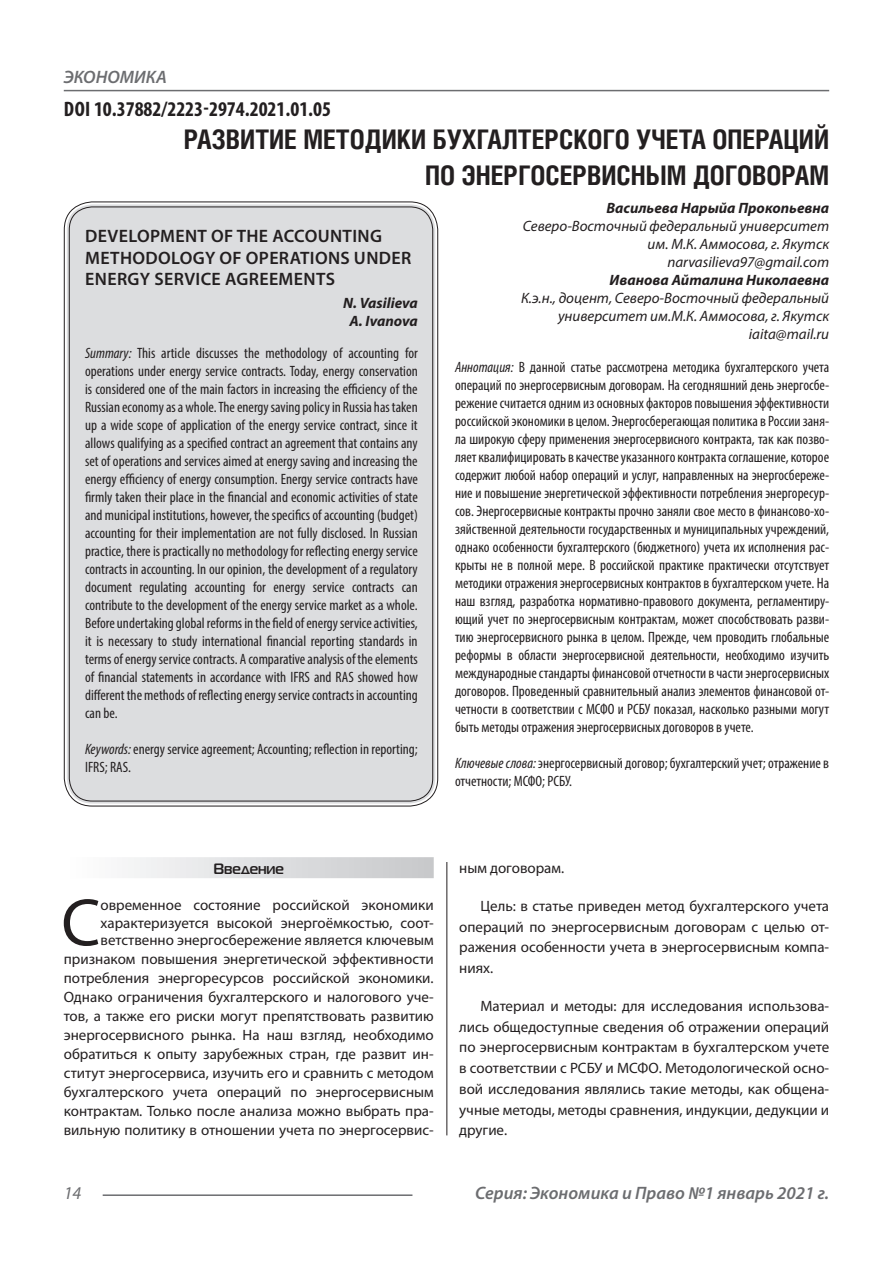
<style>
.page{position:relative;width:893px;height:1263px;background:#fff}
.page>*{position:absolute;margin:0;border:0;box-sizing:border-box;transform-origin:0 0}
.Статья_текст_первый{font:67.5px "Myriad Pro";color:#231f20}
.Статья_название{font:700 27px/36px "Helios Cond C";color:#231f20;text-align:right}
.ДОИ{font:700 condensed 21px "Myriad Pro";color:#231f20}
.Статья_название_англ{font:600 18px/21.6px "Myriad Pro";letter-spacing:.02em;color:#231f20}
.t1{font:italic 600 18px "Myriad Pro";color:#6c6d70}
.t2{font:italic 18px "Myriad Pro";color:#6c6d70}
.Статья_аннотация_тек{font:condensed 15px/18px "Myriad Pro";color:#231f20;text-align:justify}
.Статья_аннотация_анг{font:condensed 15px/18px "Myriad Pro";color:#231f20;text-align:justify}
.Статья_текст_первый-2{font:15px/18.8px "Myriad Pro";color:#231f20;text-align:right}
.Статья_текст{font:15px/20.7px "Myriad Pro";color:#231f20;text-align:justify}
.Статья_автор_инфо{font:italic 15px/18px "Myriad Pro";color:#231f20;text-align:right}
.Статья_автор_инфо-2{font:italic 700 15px "Myriad Pro";color:#231f20}
.Статья_автор_англ{font:italic 700 15px "Myriad Pro";color:#231f20}
.Статья_подзаголовок{font:700 15px "Magistral C";color:#231f20}
.s1{font-style:italic}
</style>
<div class="page">
<hr style="left:446px;top:128px;width:1px;height:1007px;background:#231f20">
<hr style="left:103px;top:1194px;width:309px;height:2px;background:#6c6d70">
<hr style="left:64px;top:90px;width:765px;height:1px;background:#6c6d70">
<div style="left:443px;top:128px;width:10px;height:734px;background:#fff"></div>
<div style="left:67px;top:204px;width:368px;height:599px;background:#dcdddf;border-radius:26px"></div>
<div style="left:64px;top:857px;width:370px;height:21px;background:linear-gradient(to right,#fefeff,#c6c8ca)"></div>
<p class="t1" style="left:64px;top:66px;width:105px">ЭКОНОМИКА</p>
<p class="ДОИ" style="left:64px;top:96px;width:269px">DOI 10.37882/2223-2974.2021.01.05</p>
<p class="Статья_название" style="left:184px;top:121px;width:647px">РАЗВИТИЕ МЕТОДИКИ БУХГАЛТЕРСКОГО УЧЕТА ОПЕРАЦИЙ<br>ПО ЭНЕРГОСЕРВИСНЫМ ДОГОВОРАМ</p>
<p class="Статья_автор_инфо-2" style="left:606px;top:198px;width:224px">Васильева Нарыйа Прокопьевна</p>
<p class="Статья_автор_инфо" style="left:523px;top:216px;width:308px">Северо-Восточный федеральный университет им. М.К. Аммосова, г. Якутск</p>
<p class="Статья_автор_инфо" style="left:667px;top:252px;width:163px">narvasilieva97@gmail.com</p>
<p class="Статья_автор_инфо-2" style="left:609px;top:270px;width:221px">Иванова Айталина Николаевна</p>
<p class="Статья_автор_инфо" style="left:521px;top:288px;width:310px">К.э.н., доцент, Северо-Восточный федеральный университет им.М.К. Аммосова, г. Якутск</p>
<p class="Статья_автор_инфо" style="left:749px;top:324px;width:82px">iaita@mail.ru</p>
<p class="Статья_аннотация_тек" style="left:455px;top:357px;width:376px"><span class="s1">Аннотация:</span> В данной статье рассмотрена методика бухгалтерского учета операций по энергосервисным договорам. На сегодняшний день энергосбе&shy;режение считается одним из основных факторов повышения эффективности российской экономики в целом. Энергосберегающая политика в России заня&shy;ла широкую сферу применения энергосервисного контракта, так как позво&shy;ляет квалифицировать в качестве указанного контракта соглашение, которое содержит любой набор операций и услуг, направленных на энергосбереже&shy;ние и повышение энергетической эффективности потребления энергоресур&shy;сов. Энергосервисные контракты прочно заняли свое место в финансово-хо&shy;зяйственной деятельности государственных и муниципальных учреждений, однако особенности бухгалтерского (бюджетного) учета их исполнения рас&shy;крыты не в полной мере. В российской практике практически отсутствует методики отражения энергосервисных контрактов в бухгалтерском учете. На наш взгляд, разработка нормативно-правового документа, регламентиру&shy;ющий учет по энергосервисным контрактам, может способствовать разви&shy;тию энергосервисного рынка в целом. Прежде, чем проводить глобальные реформы в области энергосервисной деятельности, необходимо изучить международные стандарты финансовой отчетности в части энергосервисных договоров. Проведенный сравнительный анализ элементов финансовой от&shy;четности в соответствии с МСФО и РСБУ показал, насколько разными могут быть методы отражения энергосервисных договоров в учете.</p>
<p class="Статья_аннотация_тек" style="left:455px;top:753px;width:376px"><span class="s1">Ключевые слова:</span> энергосервисный договор; бухгалтерский учет; отражение в отчетности; МСФО; РСБУ.</p>
<p class="Статья_название_англ" style="left:85px;top:225px;width:328px">DEVELOPMENT OF THE ACCOUNTING<br>METHODOLOGY OF OPERATIONS UNDER<br>ENERGY SERVICE AGREEMENTS</p>
<p class="Статья_автор_англ" style="left:343px;top:293px;width:76px">N. Vasilieva</p>
<p class="Статья_автор_англ" style="left:350px;top:311px;width:70px">A. Ivanova</p>
<p class="Статья_аннотация_анг" style="left:85px;top:344px;width:334px"><span class="s1">Summary:</span> This article discusses the methodology of accounting for operations under energy service contracts. Today, energy conservation is considered one of the main factors in increasing the efficiency of the Russian economy as a whole. The energy saving policy in Russia has taken up a wide scope of application of the energy service contract, since it allows qualifying as a specified contract an agreement that contains any set of operations and services aimed at energy saving and increasing the energy efficiency of energy consumption. Energy service contracts have firmly taken their place in the financial and economic activities of state and municipal institutions, however, the specifics of accounting (budget) accounting for their implementation are not fully disclosed. In Russian practice, there is practically no methodology for reflecting energy service contracts in accounting. In our opinion, the development of a regulatory document regulating accounting for energy service contracts can contribute to the development of the energy service market as a whole.<br>Before undertaking global reforms in the field of energy service activities, it is necessary to study international financial reporting standards in terms of energy service contracts. A comparative analysis of the elements of financial statements in accordance with IFRS and RAS showed how different the methods of reflecting energy service contracts in accounting can be.</p>
<p class="Статья_аннотация_анг" style="left:85px;top:740px;width:334px"><span class="s1">Keywords:</span> energy service agreement; Accounting; reflection in reporting;<br>IFRS; RAS.</p>
<p class="Статья_подзаголовок" style="left:213px;top:860px;width:72px">Введение</p>
<p class="Статья_текст_первый" style="left:61px;top:881px;width:41px">С</p>
<p class="Статья_текст_первый-2" style="left:64px;top:895px;width:371px">овременное состояние российской экономики характеризуется высокой энергоёмкостью, соот&shy;ветственно энергосбережение является ключевым признаком повышения энергетической эффективности потребления энергоресурсов российской экономики.<br>Однако ограничения бухгалтерского и налогового уче&shy;тов, а также его риски могут препятствовать развитию энергосервисного рынка. На наш взгляд, необходимо обратиться к опыту зарубежных стран, где развит ин&shy;ститут энергосервиса, изучить его и сравнить с методом бухгалтерского учета операций по энергосервисным контрактам. Только после анализа можно выбрать пра&shy;вильную политику в отношении учета по энергосервис-</p>
<p class="Статья_текст_первый-2" style="left:459px;top:858px;width:106px">ным договорам.</p>
<p class="Статья_текст" style="left:459px;top:895px;width:371px;text-indent:21px">Цель: в статье приведен метод бухгалтерского учета операций по энергосервисным договорам с целью от&shy;ражения особенности учета в энергосервисным компа&shy;ниях.</p>
<p class="Статья_текст" style="left:459px;top:995px;width:371px;text-indent:21px">Материал и методы: для исследования использова&shy;лись общедоступные сведения об отражении операций по энергосервисным контрактам в бухгалтерском учете в соответствии с РСБУ и МСФО. Методологической осно&shy;вой исследования являлись такие методы, как общена&shy;учные методы, методы сравнения, индукции, дедукции и другие.</p>
<p class="t2" style="left:64px;top:1182px;width:19px">14</p>
<p class="t1" style="left:475px;top:1182px;width:355px">Серия: Экономика и Право №1 январь 2021 г.</p>
</div>
